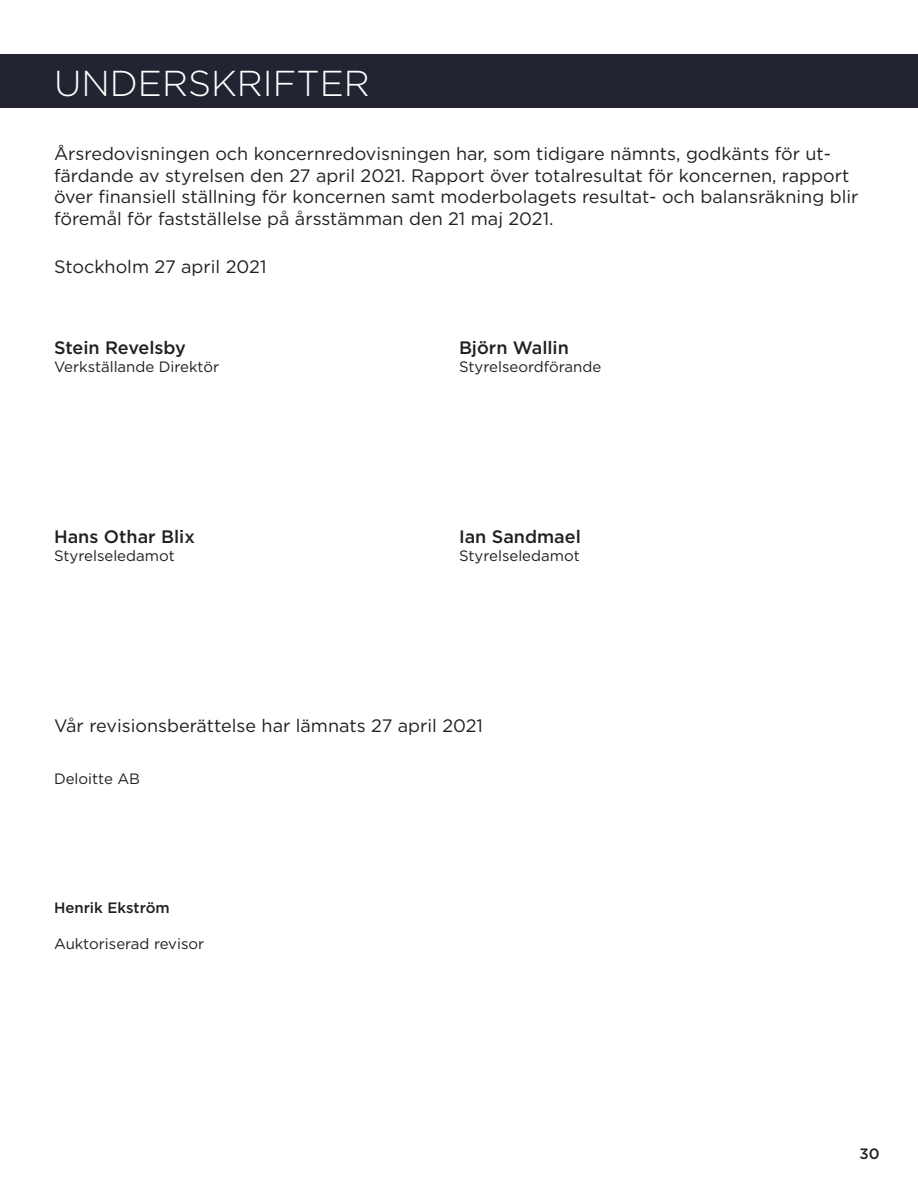
<style>
.page{position:relative;width:918px;height:1188px;background:#fff}
.page>*{position:absolute;margin:0;border:0;box-sizing:border-box;transform-origin:0 0}
.t1{font:300 36px "Gotham";color:#fff}
.t2{font:18px/21.6px "Gotham";color:#231f20}
.t3{font:500 18px "Gotham";color:#231f20}
.t4{font:15px "Gotham";color:#231f20}
.t5{font:500 15px "Gotham";color:#231f20}
</style>
<div class="page">
<div style="left:0;top:54px;width:918px;height:53px;background:#222531"></div>
<p class="t1" style="left:54px;top:60px;width:317px">UNDERSKRIFTER</p>
<p class="t2" style="left:54px;top:143px;width:806px">Årsredovisningen och koncernredovisningen har, som tidigare nämnts, godkänts för ut&shy;färdande av styrelsen den 27 april 2021. Rapport över totalresultat för koncernen, rapport över finansiell ställning för koncernen samt moderbolagets resultat- och balansräkning blir föremål för fastställelse på årsstämman den 21 maj 2021.</p>
<p class="t2" style="left:54px;top:256px;width:214px">Stockholm 27 april 2021</p>
<p class="t3" style="left:54px;top:336px;width:133px">Stein Revelsby</p>
<p class="t4" style="left:54px;top:357px;width:167px">Verkställande Direktör</p>
<p class="t3" style="left:54px;top:525px;width:142px">Hans Othar Blix</p>
<p class="t4" style="left:54px;top:546px;width:122px">Styrelseledamot</p>
<p class="t3" style="left:459px;top:336px;width:111px">Björn Wallin</p>
<p class="t4" style="left:459px;top:357px;width:144px">Styrelseordförande</p>
<p class="t3" style="left:459px;top:525px;width:123px">Ian Sandmael</p>
<p class="t4" style="left:459px;top:546px;width:122px">Styrelseledamot</p>
<p class="t2" style="left:54px;top:714px;width:431px">Vår revisionsberättelse har lämnats 27 april 2021</p>
<p class="t4" style="left:54px;top:769px;width:88px">Deloitte AB</p>
<p class="t5" style="left:54px;top:898px;width:117px">Henrik Ekström</p>
<p class="t4" style="left:54px;top:934px;width:152px">Auktoriserad revisor</p>
<p class="t5" style="left:860px;top:1144px;width:22px">30</p>
</div>
